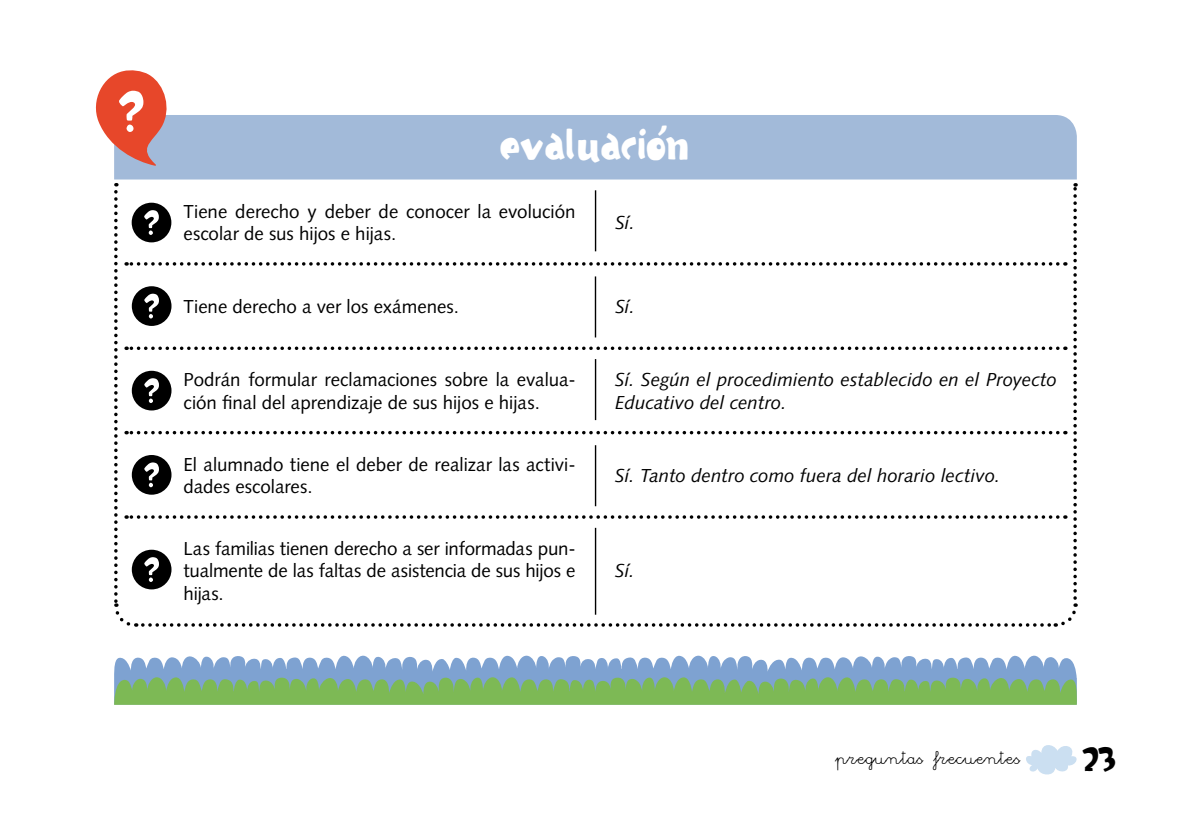
<style>
.page{position:relative;width:1191px;height:819px;background:#fff}
.page>*{position:absolute;margin:0;border:0;box-sizing:border-box;transform-origin:0 0}
.t1{font:42px "Geodesic New";color:#fff}
.t2{font:32.38px "Geodesic New";color:#000}
.t3{font:18.72px/22.1px "Syntax LT Std";color:#000}
.t4{font:italic 18.72px/22.4px "Syntax LT Std";color:#000}
.t5{font:18.03px "Mamuto";color:#000}
</style>
<div class="page">
<svg style="left:1026px;top:745px;width:51px;height:30px"></svg>
<svg style="left:114px;top:655px;width:962px;height:20px;fill:#7ea2d1"></svg>
<div style="left:114px;top:115px;width:963px;height:65px;background:#a2bad9"></div>
<svg style="left:114px;top:183px;width:964px;height:444px"></svg>
<svg style="left:95px;top:70px;width:77px;height:96px"></svg>
<svg style="left:114px;top:675px;width:963px;height:29px;background:#7db372"></svg>
<h1 class="t1" style="left:500px;top:121px;width:190px">evaluación</h1>
<p class="t3" style="left:184px;top:200px;width:393px">Tiene derecho y deber de conocer la evolución escolar de sus hijos e hijas.</p>
<p class="t4" style="left:615px;top:211px;width:21px">Sí.</p>
<p class="t3" style="left:184px;top:296px;width:277px">Tiene derecho a ver los exámenes.</p>
<p class="t4" style="left:615px;top:295px;width:21px">Sí.</p>
<p class="t3" style="left:184px;top:369px;width:393px">Podrán formular reclamaciones sobre la evalua&shy;ción final del aprendizaje de sus hijos e hijas.</p>
<p class="t4" style="left:615px;top:368px;width:443px">Sí. Según el procedimiento establecido en el Proyecto<br>Educativo del centro.</p>
<p class="t3" style="left:184px;top:453px;width:393px">El alumnado tiene el deber de realizar las activi&shy;dades escolares.</p>
<p class="t4" style="left:615px;top:464px;width:386px">Sí. Tanto dentro como fuera del horario lectivo.</p>
<p class="t3" style="left:184px;top:538px;width:393px;text-align:justify">Las familias tienen derecho a ser informadas pun&shy;tualmente de las faltas de asistencia de sus hijos e hijas.</p>
<p class="t4" style="left:615px;top:559px;width:21px">Sí.</p>
<p class="t5" style="left:836px;top:748px;width:186px">preguntas frecuentes</p>
<h2 class="t2" style="left:1082px;top:742px;width:35px">23</h2>
</div>
